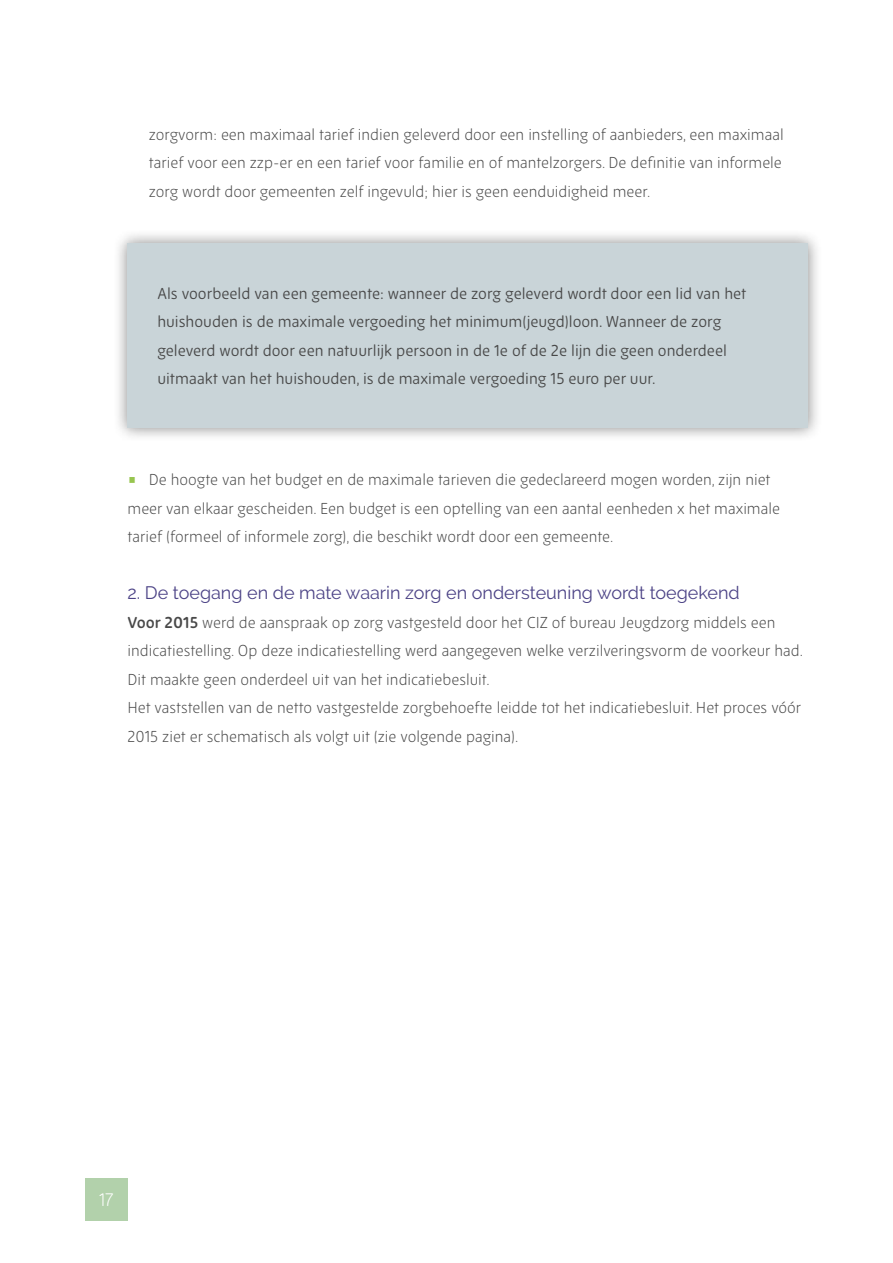
<style>
.page{position:relative;width:893px;height:1263px;background:#fff}
.page>*{position:absolute;margin:0;border:0;box-sizing:border-box;transform-origin:0 0}
.t1{font:18px "Raleway";color:#4c4386}
.t2{font:300 18px "Zen New";color:#fff}
.t3{font:300 15.75px/28.5px "Zen New";color:#484848}
.t4{font:15.75px/28.5px "Zen New";color:#484848}
.s1{font-family:"Titillium Web";font-weight:700;font-size:21px;color:#97c54f}
.s2{font-weight:600}
</style>
<div class="page">
<div style="left:85px;top:1178px;width:43px;height:42px;background:#b2d1ab"></div>
<div style="left:113px;top:229px;width:709px;height:213px;background:#000;opacity:.45"></div>
<div style="left:128px;top:243px;width:680px;height:185px;background:#c9d4d8"></div>
<p class="t3" style="left:149px;top:120px;width:636px">zorgvorm: een maximaal tarief indien geleverd door een instelling of aanbieders, een maximaal tarief voor een zzp-er en een tarief voor familie en of mantelzorgers. De definitie van informele zorg wordt door gemeenten zelf ingevuld; hier is geen eenduidigheid meer.</p>
<p class="t4" style="left:157px;top:279px;width:591px">Als voorbeeld van een gemeente: wanneer de zorg geleverd wordt door een lid van het huishouden is de maximale vergoeding het minimum(jeugd)loon. Wanneer de zorg geleverd wordt door een natuurlijk persoon in de 1e of de 2e lijn die geen onderdeel uitmaakt van het huishouden, is de maximale vergoeding 15 euro per uur.</p>
<p class="t3" style="left:128px;top:466px;width:654px"><span class="s1">•</span> De hoogte van het budget en de maximale tarieven die gedeclareerd mogen worden, zijn niet meer van elkaar gescheiden. Een budget is een optelling van een aantal eenheden x het maximale tarief (formeel of informele zorg), die beschikt wordt door een gemeente.</p>
<p class="t1" style="left:128px;top:582px;width:614px">2. De toegang en de mate waarin zorg en ondersteuning wordt toegekend</p>
<p class="t3" style="left:128px;top:608px;width:677px"><span class="s2">Voor 2015</span> werd de aanspraak op zorg vastgesteld door het CIZ of bureau Jeugdzorg middels een indicatiestelling. Op deze indicatiestelling werd aangegeven welke verzilveringsvorm de voorkeur had.<br>Dit maakte geen onderdeel uit van het indicatiebesluit.<br>Het vaststellen van de netto vastgestelde zorgbehoefte leidde tot het indicatiebesluit. Het proces vóór 2015 ziet er schematisch als volgt uit (zie volgende pagina).</p>
<p class="t2" style="left:99px;top:1190px;width:16px">17</p>
</div>
